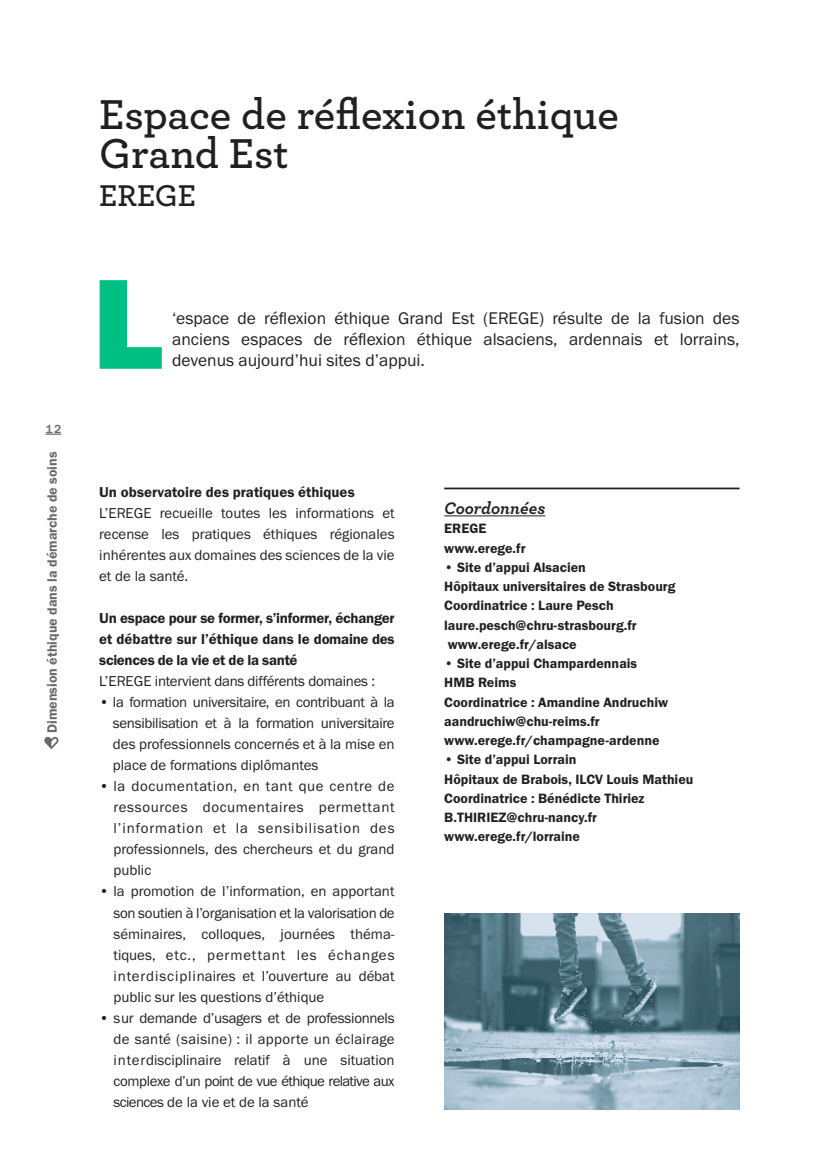
<style>
.page{position:relative;width:819px;height:1166px;background:#fff}
.page>*{position:absolute;margin:0;border:0;box-sizing:border-box;transform-origin:0 0}
.t1{font:600 43.75px/38.5px "Archer";color:#231f20}
.t2{font:600 31.5px "Archer";color:#231f20}
.t3{font:17.5px/21px "Franklin Gothic URW Boo";color:#231f20;text-align:justify}
.t4{font:italic 700 17.5px "Archer";color:#231f20}
.t5{font:14.88px/21px "Franklin Gothic URW Boo";color:#231f20;text-align:justify}
.t6{font:14.88px/21px "Franklin Gothic URW Dem";color:#231f20;text-align:justify}
.t7{font:14.88px "Franklin Gothic URW Boo";letter-spacing:-.02em;color:#231f20}
.t8{font:14px "Franklin Gothic URW Dem";color:#231f20}
.t9{font:14px "Franklin Gothic URW Dem";color:#69696c}
.t10{font:500 12.25px "Franklin Gothic URW";color:#69696c}
</style>
<div class="page">
<svg style="left:45px;top:433px;width:16px;height:2px"></svg>
<svg style="left:44px;top:736px;width:15px;height:13px"></svg>
<hr style="left:444px;top:487px;width:295px;height:2px;background:#231f20">
<hr style="left:444px;top:515px;width:101px;height:1px;background:#231f20">
<svg style="left:100px;top:280px;width:62px;height:89px"></svg>
<img style="left:444px;top:913px;width:295px;height:197px">
<p class="t1" style="left:99px;top:93px;width:521px">Espace de réflexion éthique<br>Grand Est</p>
<p class="t2" style="left:99px;top:172px;width:99px">EREGE</p>
<p class="t10" style="left:45px;top:421px;width:17px">12</p>
<p class="t9" style="left:43px;top:733px;width:283px;rotate:-90deg">Dimension éthique dans la démarche de soins</p>
<p class="t3" style="left:172px;top:308px;width:569px">‘espace de réflexion éthique Grand Est (EREGE) résulte de la fusion des anciens espaces de réflexion éthique alsaciens, ardennais et lorrains, devenus aujourd’hui sites d’appui.</p>
<p class="t6" style="left:99px;top:482px;width:257px">Un observatoire des pratiques éthiques</p>
<p class="t5" style="left:99px;top:503px;width:297px">L’EREGE recueille toutes les informations et recense les pratiques éthiques régionales inhérentes aux domaines des sciences de la vie et de la santé.</p>
<p class="t6" style="left:99px;top:608px;width:297px">Un espace pour se former, s’informer, échanger et débattre sur l’éthique dans le domaine des sciences de la vie et de la santé</p>
<p class="t7" style="left:99px;top:672px;width:277px">L’EREGE intervient dans différents domaines :</p>
<p class="t5" style="left:113px;top:692px;width:283px;text-indent:-14px">• la formation universitaire, en contribuant à la sensibilisation et à la formation universitaire des professionnels concernés et à la mise en place de formations diplômantes</p>
<p class="t5" style="left:113px;top:776px;width:282px;text-indent:-14px">• la documentation, en tant que centre de ressources documentaires permettant l’information et la sensibilisation des professionnels, des chercheurs et du grand public</p>
<p class="t5" style="left:113px;top:881px;width:282px;text-indent:-14px">• la promotion de l’information, en apportant son soutien à l’organisation et la valorisation de séminaires, colloques, journées théma&shy;tiques, etc., permettant les échanges interdisciplinaires et l’ouverture au débat public sur les questions d’éthique</p>
<p class="t5" style="left:113px;top:1007px;width:282px;text-indent:-14px">• sur demande d’usagers et de professionnels de santé (saisine) : il apporte un éclairage interdisciplinaire relatif à une situation complexe d’un point de vue éthique relative aux sciences de la vie et de la santé</p>
<p class="t4" style="left:444px;top:494px;width:102px">Coordonnées</p>
<p class="t8" style="left:444px;top:520px;width:44px">EREGE</p>
<p class="t8" style="left:444px;top:539px;width:83px">www.erege.fr</p>
<p class="t8" style="left:444px;top:558px;width:143px">• Site d’appui Alsacien</p>
<p class="t8" style="left:444px;top:578px;width:233px">Hôpitaux universitaires de Strasbourg</p>
<p class="t8" style="left:444px;top:597px;width:171px">Coordinatrice : Laure Pesch</p>
<p class="t8" style="left:444px;top:616px;width:194px">laure.pesch@chru-strasbourg.fr</p>
<p class="t8" style="left:447px;top:635px;width:130px">www.erege.fr/alsace</p>
<p class="t8" style="left:444px;top:655px;width:194px">• Site d’appui Champardennais</p>
<p class="t8" style="left:444px;top:674px;width:74px">HMB Reims</p>
<p class="t8" style="left:444px;top:693px;width:225px">Coordinatrice : Amandine Andruchiw</p>
<p class="t8" style="left:444px;top:712px;width:157px">aandruchiw@chu-reims.fr</p>
<p class="t8" style="left:444px;top:732px;width:217px">www.erege.fr/champagne-ardenne</p>
<p class="t8" style="left:444px;top:751px;width:134px">• Site d’appui Lorrain</p>
<p class="t8" style="left:444px;top:770px;width:251px">Hôpitaux de Brabois, ILCV Louis Mathieu</p>
<p class="t8" style="left:444px;top:789px;width:202px">Coordinatrice : Bénédicte Thiriez</p>
<p class="t8" style="left:444px;top:809px;width:154px">B.THIRIEZ@chru-nancy.fr</p>
<p class="t8" style="left:444px;top:828px;width:137px">www.erege.fr/lorraine</p>
</div>
